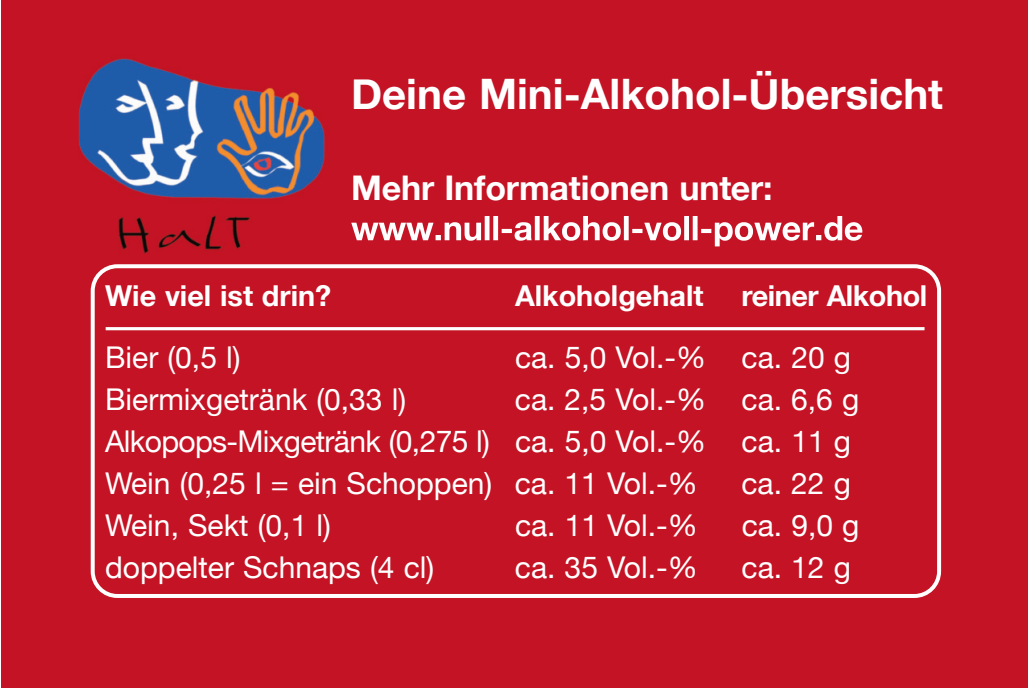
<style>
.page{position:relative;width:1028px;height:688px;background:#fff}
.page>*{position:absolute;margin:0;border:0;box-sizing:border-box;transform-origin:0 0}
.t1{font:700 42px "Helvetica Neue";color:#fff}
.t2{font:700 34px "Helvetica Neue";letter-spacing:-.005em;color:#fff}
.t3{font:30px/42px "Helvetica Neue";color:#fff}
.t4{font:700 28.8px "Helvetica Neue";color:#fff}
</style>
<div class="page">
<div style="left:1px;top:0;width:1027px;height:688px;background:#c41324"></div>
<img style="left:78px;top:58px;width:247px;height:196px">
<svg style="left:91px;top:264px;width:850px;height:334px"></svg>
<svg style="left:351px;top:216px;width:511px;height:30px"></svg>
<hr style="left:106px;top:327px;width:819px;height:3px;background:#fff">
<h1 class="t1" style="left:351px;top:61px;width:593px">Deine Mini-Alkohol-Übersicht</h1>
<p class="t2" style="left:351px;top:161px;width:423px">Mehr Informationen unter:</p>
<p class="t4" style="left:105px;top:273px;width:228px">Wie viel ist drin?</p>
<p class="t4" style="left:515px;top:273px;width:190px">Alkoholgehalt</p>
<p class="t4" style="left:742px;top:273px;width:187px">reiner Alkohol</p>
<p class="t3" style="left:105px;top:338px;width:137px">Bier (0,5 l)</p>
<p class="t3" style="left:515px;top:338px;width:338px">ca. 5,0 Vol.-% ca. 20 g</p>
<p class="t3" style="left:105px;top:380px;width:303px">Biermixgetränk (0,33 l)</p>
<p class="t3" style="left:105px;top:380px;width:756px;text-indent:410px">ca. 2,5 Vol.-% ca. 6,6 g<br>Alkopops-Mixgetränk (0,275 l) ca. 5,0 Vol.-% ca. 11 g<br>Wein (0,25 l = ein Schoppen) ca. 11 Vol.-%</p>
<p class="t3" style="left:742px;top:464px;width:111px">ca. 22 g</p>
<p class="t3" style="left:105px;top:506px;width:227px">Wein, Sekt (0,1 l)</p>
<p class="t3" style="left:515px;top:506px;width:184px">ca. 11 Vol.-%</p>
<p class="t3" style="left:742px;top:506px;width:119px">ca. 9,0 g</p>
<p class="t3" style="left:105px;top:548px;width:331px">doppelter Schnaps (4 cl)</p>
<p class="t3" style="left:515px;top:548px;width:184px">ca. 35 Vol.-%</p>
<p class="t3" style="left:742px;top:548px;width:111px">ca. 12 g</p>
</div>
